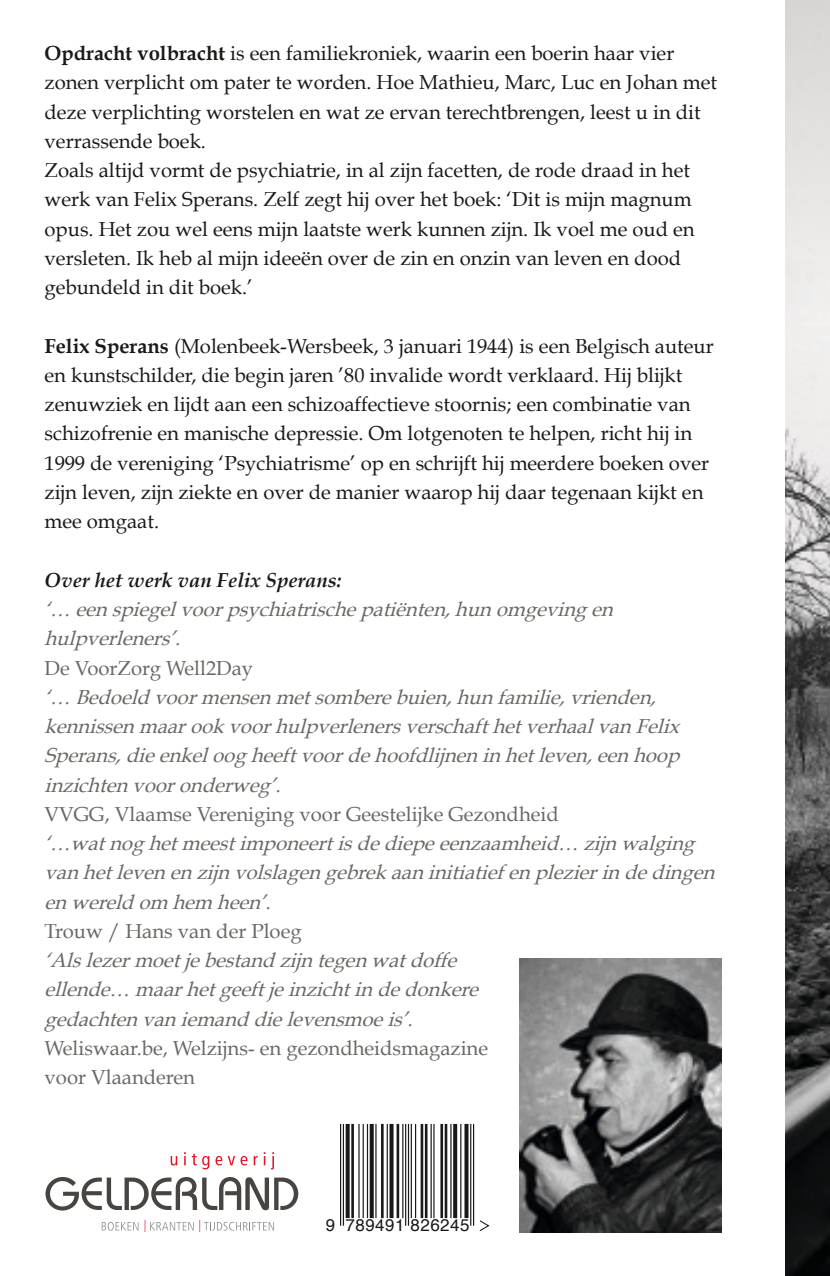
<style>
.page{position:relative;width:830px;height:1276px;background:#fff}
.page>*{position:absolute;margin:0;border:0;box-sizing:border-box;transform-origin:0 0}
.t1{font:20.25px/29.2px "Book Antiqua";color:#1b1917}
.t2{font:italic 20.25px/29.2px "Book Antiqua";color:#696865}
.t3{font:20.25px/29.2px "Book Antiqua";color:#696865}
.t4{font:italic 700 20.25px "Book Antiqua";color:#1b1917}
.t5{font:16.88px "Helvetica";letter-spacing:.025em;color:#1b1917}
.t6{font:300 condensed 12.15px "Frutiger";color:#e51427}
.s1{font-weight:700}
</style>
<div class="page">
<svg style="left:45px;top:1177px;width:253px;height:33px"></svg>
<svg style="left:102px;top:1222px;width:36px;height:8px"></svg>
<svg style="left:150px;top:1222px;width:43px;height:8px"></svg>
<svg style="left:204px;top:1222px;width:70px;height:8px"></svg>
<svg style="left:170px;top:1156px;width:7px;height:9px"></svg>
<svg style="left:184px;top:1152px;width:2px;height:13px"></svg>
<svg style="left:192px;top:1153px;width:17px;height:16px"></svg>
<svg style="left:215px;top:1156px;width:32px;height:9px"></svg>
<svg style="left:253px;top:1152px;width:12px;height:13px"></svg>
<svg style="left:271px;top:1152px;width:3px;height:17px"></svg>
<hr style="left:340px;top:1124px;width:1px;height:101px;background:#1b1917">
<hr style="left:342px;top:1124px;width:2px;height:101px;background:#1b1917">
<svg style="left:345px;top:1124px;width:4px;height:94px"></svg>
<hr style="left:351px;top:1124px;width:3px;height:94px;background:#1b1917">
<hr style="left:358px;top:1124px;width:1px;height:94px;background:#1b1917">
<hr style="left:362px;top:1124px;width:1px;height:94px;background:#1b1917">
<hr style="left:366px;top:1124px;width:2px;height:94px;background:#1b1917">
<svg style="left:369px;top:1124px;width:4px;height:94px"></svg>
<hr style="left:375px;top:1124px;width:1px;height:94px;background:#1b1917">
<hr style="left:381px;top:1124px;width:2px;height:94px;background:#1b1917">
<hr style="left:386px;top:1124px;width:1px;height:94px;background:#1b1917">
<svg style="left:389px;top:1124px;width:4px;height:94px"></svg>
<hr style="left:396px;top:1124px;width:3px;height:94px;background:#1b1917">
<hr style="left:402px;top:1124px;width:1px;height:94px;background:#1b1917">
<hr style="left:405px;top:1124px;width:1px;height:101px;background:#1b1917">
<hr style="left:407px;top:1124px;width:2px;height:101px;background:#1b1917">
<hr style="left:410px;top:1124px;width:2px;height:94px;background:#1b1917">
<hr style="left:415px;top:1124px;width:1px;height:94px;background:#1b1917">
<hr style="left:420px;top:1124px;width:3px;height:94px;background:#1b1917">
<hr style="left:424px;top:1124px;width:3px;height:94px;background:#1b1917">
<hr style="left:430px;top:1124px;width:1px;height:94px;background:#1b1917">
<hr style="left:433px;top:1124px;width:1px;height:94px;background:#1b1917">
<hr style="left:440px;top:1124px;width:3px;height:94px;background:#1b1917">
<hr style="left:444px;top:1124px;width:3px;height:94px;background:#1b1917">
<hr style="left:450px;top:1124px;width:1px;height:94px;background:#1b1917">
<svg style="left:453px;top:1124px;width:4px;height:94px"></svg>
<hr style="left:460px;top:1124px;width:1px;height:94px;background:#1b1917">
<svg style="left:464px;top:1124px;width:4px;height:94px"></svg>
<hr style="left:470px;top:1124px;width:1px;height:101px;background:#1b1917">
<hr style="left:472px;top:1124px;width:2px;height:101px;background:#1b1917">
<svg style="left:479px;top:1220px;width:11px;height:11px"></svg>
<img style="left:519px;top:958px;width:202px;height:274px">
<img style="left:785px;top:656px;width:44px;height:620px">
<svg style="left:785px;top:0;width:44px;height:656px;background:#d2d0d0"></svg>
<p class="t1" style="left:44px;top:39px;width:673px"><span class="s1">Opdracht volbracht</span> is een familiekroniek, waarin een boerin haar vier zonen verplicht om pater te worden. Hoe Mathieu, Marc, Luc en Johan met deze verplichting worstelen en wat ze ervan terechtbrengen, leest u in dit verrassende boek.<br>Zoals altijd vormt de psychiatrie, in al zijn facetten, de rode draad in het werk van Felix Sperans. Zelf zegt hij over het boek: ‘Dit is mijn magnum opus. Het zou wel eens mijn laatste werk kunnen zijn. Ik voel me oud en versleten. Ik heb al mijn ideeën over de zin en onzin van leven en dood gebundeld in dit boek.’</p>
<p class="t1" style="left:44px;top:331px;width:670px"><span class="s1">Felix Sperans</span> (Molenbeek-Wersbeek, 3 januari 1944) is een Belgisch auteur en kunstschilder, die begin jaren ’80 invalide wordt verklaard. Hij blijkt zenuwziek en lijdt aan een schizoaffectieve stoornis; een combinatie van schizofrenie en manische depressie. Om lotgenoten te helpen, richt hij in 1999 de vereniging ‘Psychiatrisme’ op en schrijft hij meerdere boeken over zijn leven, zijn ziekte en over de manier waarop hij daar tegenaan kijkt en mee omgaat.</p>
<p class="t4" style="left:44px;top:568px;width:299px">Over het werk van Felix Sperans:</p>
<p class="t2" style="left:44px;top:594px;width:576px">‘… eenspiegelvoorpsychiatrischepatiënten,hunomgevingen hulpverleners’.</p>
<p class="t3" style="left:44px;top:653px;width:210px">De VoorZorg Well2Day</p>
<p class="t2" style="left:44px;top:682px;width:642px">‘… Bedoeldvoormensenmetsomberebuien,hunfamilie,vrienden, kennissenmaarookvoorhulpverlenersverschafthetverhaalvanFelix Sperans,dieenkeloogheeftvoordehoofdlijneninhetleven,eenhoop inzichtenvooronderweg’.</p>
<p class="t3" style="left:44px;top:799px;width:515px">VVGG, Vlaamse Vereniging voor Geestelijke Gezondheid</p>
<p class="t2" style="left:44px;top:828px;width:677px">‘…watnoghetmeestimponeertisdediepeeenzaamheid… zijnwalging vanhetlevenenzijnvolslagengebrekaaninitiatiefenplezierindedingen enwereldom hem heen’.</p>
<p class="t3" style="left:44px;top:916px;width:258px">Trouw / Hans van der Ploeg</p>
<p class="t2" style="left:44px;top:945px;width:441px">‘Alslezermoetjebestandzijntegenwatdoffe ellende… maarhetgeeftjeinzichtindedonkere gedachtenvaniemanddielevensmoeis’.</p>
<p class="t3" style="left:44px;top:1033px;width:445px">Weliswaar.be, Welzijns- en gezondheidsmagazine voor Vlaanderen</p>
<p class="t6" style="left:144px;top:1218px;width:4px">|</p>
<p class="t6" style="left:198px;top:1218px;width:4px">|</p>
<p class="t5" style="left:325px;top:1212px;width:145px">9 789491 826245</p>
</div>
